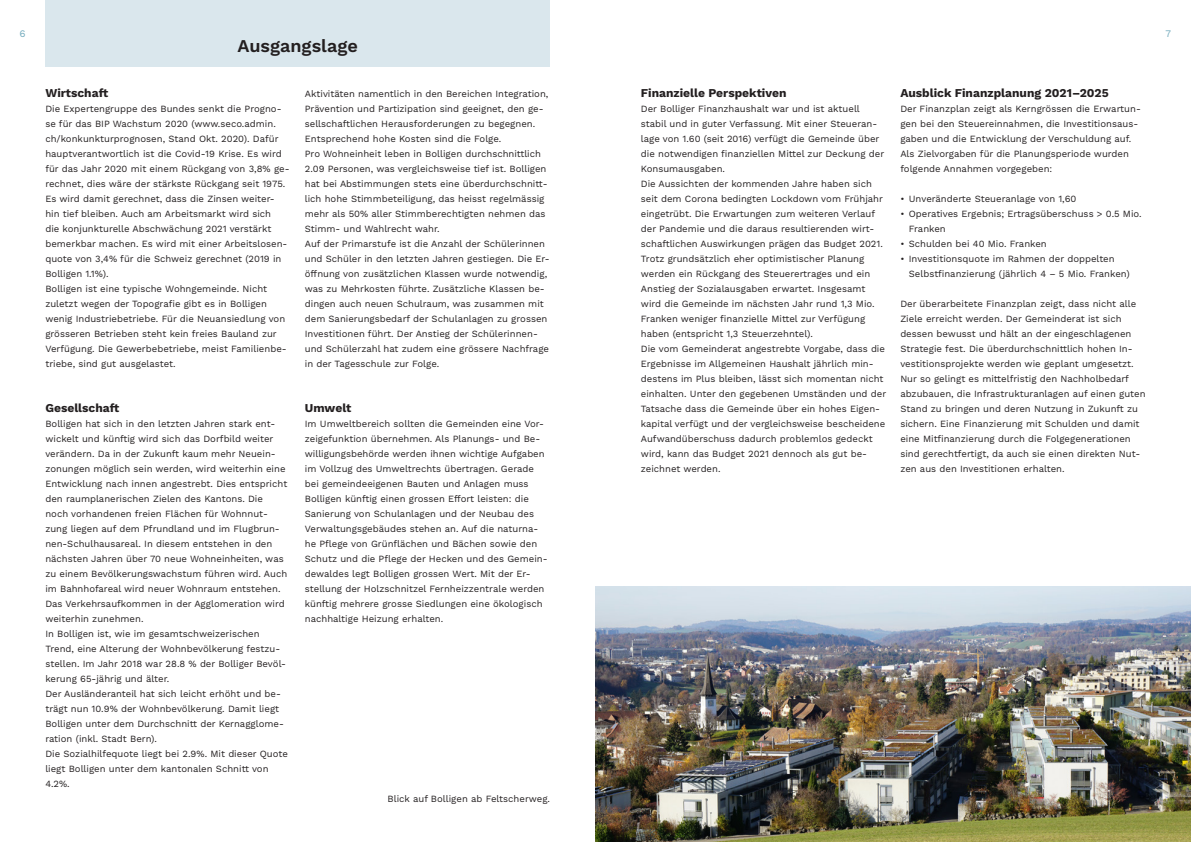
<style>
.page{position:relative;width:1191px;height:842px;background:#fff}
.page>*{position:absolute;margin:0;border:0;box-sizing:border-box;transform-origin:0 0}
.t1{font:600 18px "Work Sans";color:#231f20}
.t2{font:700 12px "Work Sans";color:#231f20}
.t3{font:10px "Work Sans";color:#73abbd}
.t4{font:9.5px/15px "Work Sans";color:#231f20}
</style>
<div class="page">
<img style="left:595px;top:587px;width:596px;height:255px">
<div style="left:45px;top:0;width:505px;height:67px;background:#dae7ed"></div>
<p class="t3" style="left:20px;top:28px;width:8px">6</p>
<p class="t3" style="left:1165px;top:28px;width:7px">7</p>
<h1 class="t1" style="left:237px;top:35px;width:122px">Ausgangslage</h1>
<p class="t2" style="left:45px;top:86px;width:64px">Wirtschaft</p>
<p class="t4" style="left:45px;top:102px;width:246px">Die Expertengruppe des Bundes senkt die Progno&shy;se für das BIP Wachstum 2020 (www.seco.admin. ch/konkunkturprognosen, Stand Okt. 2020). Dafür hauptverantwortlich ist die Covid-19 Krise. Es wird für das Jahr 2020 mit einem Rückgang von 3,8% ge&shy;rechnet, dies wäre der stärkste Rückgang seit 1975.<br>Es wird damit gerechnet, dass die Zinsen weiter&shy;hin tief bleiben. Auch am Arbeitsmarkt wird sich<br>die konjunkturelle Abschwächung 2021 verstärkt bemerkbar machen. Es wird mit einer Arbeitslosen&shy;quote von 3,4% für die Schweiz gerechnet (2019 in Bolligen 1.1%).<br>Bolligen ist eine typische Wohngemeinde. Nicht zuletzt wegen der Topografie gibt es in Bolligen wenig Industriebetriebe. Für die Neuansiedlung von grösseren Betrieben steht kein freies Bauland zur Verfügung. Die Gewerbebetriebe, meist Familienbe&shy;triebe, sind gut ausgelastet.</p>
<p class="t2" style="left:45px;top:401px;width:75px">Gesellschaft</p>
<p class="t4" style="left:45px;top:417px;width:244px">Bolligen hat sich in den letzten Jahren stark ent&shy;wickelt und künftig wird sich das Dorfbild weiter verändern. Da in der Zukunft kaum mehr Neuein&shy;zonungen möglich sein werden, wird weiterhin eine Entwicklung nach innen angestrebt. Dies entspricht den raumplanerischen Zielen des Kantons. Die noch vorhandenen freien Flächen für Wohnnut&shy;zung liegen auf dem Pfrundland und im Flugbrun&shy;nen-Schulhausareal. In diesem entstehen in den nächsten Jahren über 70 neue Wohneinheiten, was zu einem Bevölkerungswachstum führen wird. Auch im Bahnhofareal wird neuer Wohnraum entstehen.<br>Das Verkehrsaufkommen in der Agglomeration wird weiterhin zunehmen.<br>In Bolligen ist, wie im gesamtschweizerischen Trend, eine Alterung der Wohnbevölkerung festzu&shy;stellen. Im Jahr 2018 war 28.8 % der Bolliger Bevöl&shy;kerung 65-jährig und älter.<br>Der Ausländeranteil hat sich leicht erhöht und be&shy;trägt nun 10.9% der Wohnbevölkerung. Damit liegt Bolligen unter dem Durchschnitt der Kernagglome&shy;ration (inkl. Stadt Bern).<br>Die Sozialhilfequote liegt bei 2.9%. Mit dieser Quote liegt Bolligen unter dem kantonalen Schnitt von 4.2%.</p>
<p class="t4" style="left:305px;top:87px;width:246px">Aktivitäten namentlich in den Bereichen Integration, Prävention und Partizipation sind geeignet, den ge&shy;sellschaftlichen Herausforderungen zu begegnen.<br>Entsprechend hohe Kosten sind die Folge.<br>Pro Wohneinheit leben in Bolligen durchschnittlich 2.09 Personen, was vergleichsweise tief ist. Bolligen hat bei Abstimmungen stets eine überdurchschnitt&shy;lich hohe Stimmbeteiligung, das heisst regelmässig mehr als 50% aller Stimmberechtigten nehmen das Stimm- und Wahlrecht wahr.<br>Auf der Primarstufe ist die Anzahl der Schülerinnen und Schüler in den letzten Jahren gestiegen. Die Er&shy;öffnung von zusätzlichen Klassen wurde notwendig, was zu Mehrkosten führte. Zusätzliche Klassen be&shy;dingen auch neuen Schulraum, was zusammen mit dem Sanierungsbedarf der Schulanlagen zu grossen Investitionen führt. Der Anstieg der Schülerinnen&shy;und Schülerzahl hat zudem eine grössere Nachfrage in der Tagesschule zur Folge.</p>
<p class="t2" style="left:305px;top:401px;width:48px">Umwelt</p>
<p class="t4" style="left:305px;top:417px;width:244px">Im Umweltbereich sollten die Gemeinden eine Vor&shy;zeigefunktion übernehmen. Als Planungs- und Be&shy;willigungsbehörde werden ihnen wichtige Aufgaben im Vollzug des Umweltrechts übertragen. Gerade bei gemeindeeigenen Bauten und Anlagen muss Bolligen künftig einen grossen Effort leisten: die Sanierung von Schulanlagen und der Neubau des Verwaltungsgebäudes stehen an. Auf die naturna&shy;he Pflege von Grünflächen und Bächen sowie den Schutz und die Pflege der Hecken und des Gemein&shy;dewaldes legt Bolligen grossen Wert. Mit der Er&shy;stellung der Holzschnitzel Fernheizzentrale werden künftig mehrere grosse Siedlungen eine ökologisch nachhaltige Heizung erhalten.</p>
<p class="t4" style="left:388px;top:792px;width:164px">Blick auf Bolligen ab Feltscherweg.</p>
<p class="t2" style="left:641px;top:86px;width:147px">Finanzielle Perspektiven</p>
<p class="t4" style="left:641px;top:102px;width:247px">Der Bolliger Finanzhaushalt war und ist aktuell stabil und in guter Verfassung. Mit einer Steueran&shy;lage von 1.60 (seit 2016) verfügt die Gemeinde über die notwendigen finanziellen Mittel zur Deckung der Konsumausgaben.<br>Die Aussichten der kommenden Jahre haben sich seit dem Corona bedingten Lockdown vom Frühjahr eingetrübt. Die Erwartungen zum weiteren Verlauf der Pandemie und die daraus resultierenden wirt&shy;schaftlichen Auswirkungen prägen das Budget 2021.<br>Trotz grundsätzlich eher optimistischer Planung werden ein Rückgang des Steuerertrages und ein Anstieg der Sozialausgaben erwartet. Insgesamt wird die Gemeinde im nächsten Jahr rund 1,3 Mio.<br>Franken weniger finanzielle Mittel zur Verfügung haben (entspricht 1,3 Steuerzehntel).<br>Die vom Gemeinderat angestrebte Vorgabe, dass die Ergebnisse im Allgemeinen Haushalt jährlich min&shy;destens im Plus bleiben, lässt sich momentan nicht einhalten. Unter den gegebenen Umständen und der Tatsache dass die Gemeinde über ein hohes Eigen&shy;kapital verfügt und der vergleichsweise bescheidene Aufwandüberschuss dadurch problemlos gedeckt wird, kann das Budget 2021 dennoch als gut be&shy;zeichnet werden.</p>
<p class="t2" style="left:900px;top:86px;width:210px">Ausblick Finanzplanung 2021–2025</p>
<p class="t4" style="left:900px;top:102px;width:242px">Der Finanzplan zeigt als Kerngrössen die Erwartun&shy;gen bei den Steuereinnahmen, die Investitionsaus&shy;gaben und die Entwicklung der Verschuldung auf.<br>Als Zielvorgaben für die Planungsperiode wurden folgende Annahmen vorgegeben:</p>
<p class="t4" style="left:900px;top:192px;width:178px">• Unveränderte Steueranlage von 1,60</p>
<p class="t4" style="left:909px;top:207px;width:234px;text-indent:-9px">• Operatives Ergebnis; Ertragsüberschuss &gt; 0.5 Mio.<br>Franken</p>
<p class="t4" style="left:900px;top:237px;width:148px">• Schulden bei 40 Mio. Franken</p>
<p class="t4" style="left:909px;top:252px;width:222px;text-indent:-9px">• Investitionsquote im Rahmen der doppelten<br>Selbstfinanzierung (jährlich 4 – 5 Mio. Franken)</p>
<p class="t4" style="left:900px;top:297px;width:247px">Der überarbeitete Finanzplan zeigt, dass nicht alle Ziele erreicht werden. Der Gemeinderat ist sich dessen bewusst und hält an der eingeschlagenen Strategie fest. Die überdurchschnittlich hohen In&shy;vestitionsprojekte werden wie geplant umgesetzt.<br>Nur so gelingt es mittelfristig den Nachholbedarf abzubauen, die Infrastrukturanlagen auf einen guten Stand zu bringen und deren Nutzung in Zukunft zu sichern. Eine Finanzierung mit Schulden und damit eine Mitfinanzierung durch die Folgegenerationen sind gerechtfertigt, da auch sie einen direkten Nut&shy;zen aus den Investitionen erhalten.</p>
</div>
